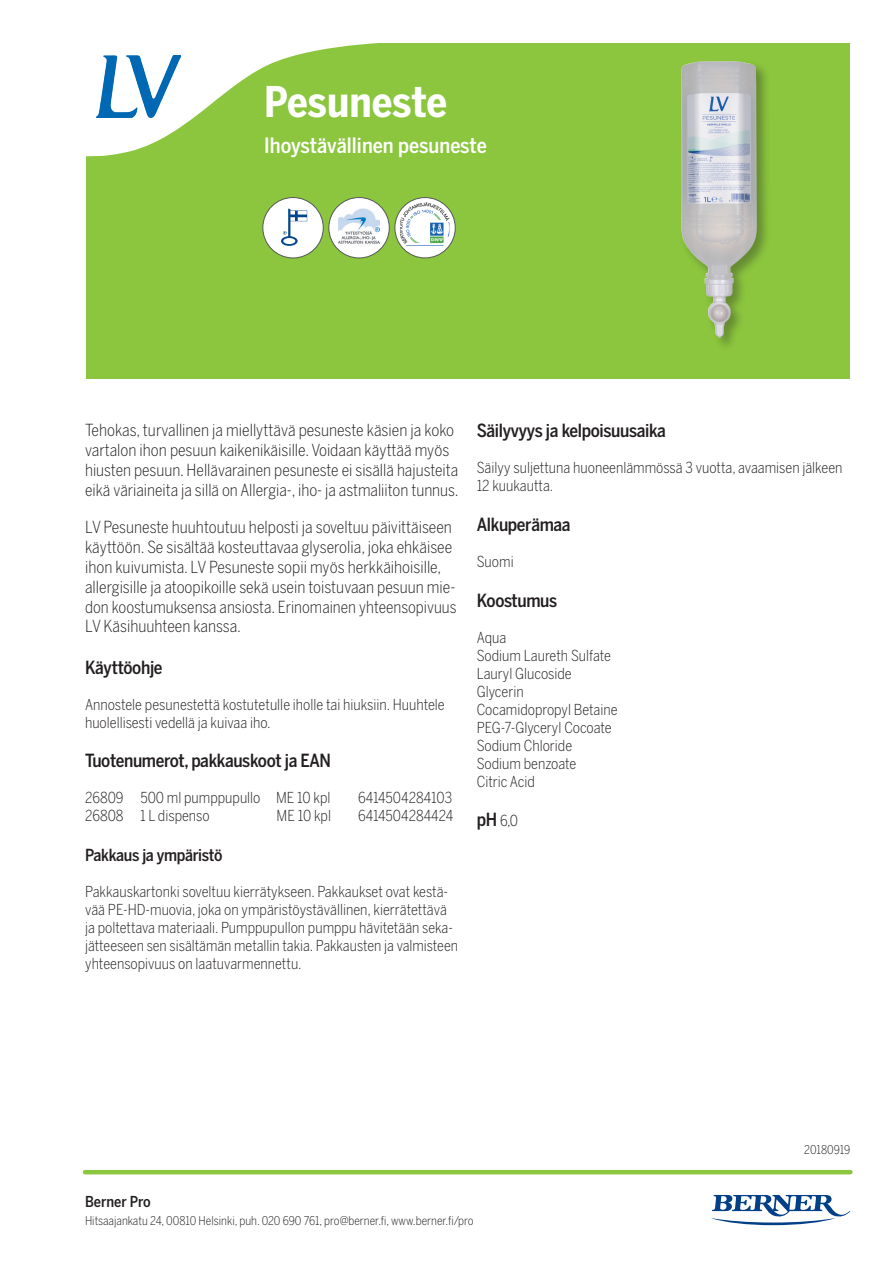
<style>
.page{position:relative;width:893px;height:1263px;background:#fff}
.page>*{position:absolute;margin:0;border:0;box-sizing:border-box;transform-origin:0 0}
.t1{font:700 42px "Benton Sans Cond";letter-spacing:-.005em;color:#fff}
.t2{font:500 21px "Benton Sans Cond";color:#fff}
.t3{font:500 18px "Benton Sans Cond";letter-spacing:-.02em;color:#231f20}
.t4{font:300 16.5px/19.8px "Benton Sans Cond";color:#231f20}
.t5{font:500 16.5px "Benton Sans Cond";letter-spacing:-.02em;color:#231f20}
.t6{font:300 15px/18px "Benton Sans Cond";color:#231f20}
.t7{font:500 15px "Benton Sans Cond";color:#231f20}
.t8{font:300 12px "Benton Sans Cond";color:#231f20}
.s1{font-weight:500;font-size:18px}
</style>
<div class="page">
<hr style="left:85px;top:1170px;width:765px;height:4px;background:#8bc63e">
<svg style="left:711px;top:1195px;width:139px;height:30px"></svg>
<div style="left:86px;top:43px;width:764px;height:335px;background:#8bc63e"></div>
<svg style="left:86px;top:43px;width:292px;height:114px"></svg>
<img style="left:97px;top:56px;width:83px;height:61px">
<div style="left:263px;top:198px;width:60px;height:60px;background:#fff;border-radius:50%"></div>
<div style="left:263px;top:197px;width:60px;height:61px;border:1px solid #57585a;border-radius:50%"></div>
<svg style="left:281px;top:208px;width:26px;height:38px"></svg>
<div style="left:329px;top:198px;width:60px;height:60px;background:#fff;border-radius:50%"></div>
<div style="left:329px;top:197px;width:60px;height:61px;border:1px solid #57585a;border-radius:50%"></div>
<img style="left:339px;top:209px;width:41px;height:35px">
<div style="left:679px;top:59px;width:92px;height:292px;background:#231f20;opacity:.35"></div>
<img style="left:681px;top:61px;width:76px;height:277px">
<div style="left:395px;top:198px;width:60px;height:60px;background:#fff;border-radius:50%"></div>
<img style="left:400px;top:202px;width:49px;height:44px">
<div style="left:395px;top:197px;width:60px;height:61px;border:1px solid #57585a;border-radius:50%"></div>
<h1 class="t1" style="left:264px;top:77px;width:185px">Pesuneste</h1>
<h2 class="t2" style="left:264px;top:133px;width:224px">Ihoystävällinen pesuneste</h2>
<p class="t4" style="left:85px;top:420px;width:375px">Tehokas, turvallinen ja miellyttävä pesuneste käsien ja koko vartalon ihon pesuun kaikenikäisille. Voidaan käyttää myös hiusten pesuun. Hellävarainen pesuneste ei sisällä hajusteita eikä väriaineita ja sillä on Allergia-, iho- ja astmaliiton tunnus.</p>
<p class="t4" style="left:85px;top:517px;width:373px">LV Pesuneste huuhtoutuu helposti ja soveltuu päivittäiseen käyttöön. Se sisältää kosteuttavaa glyserolia, joka ehkäisee ihon kuivumista. LV Pesuneste sopii myös herkkäihoisille, allergisille ja atoopikoille sekä usein toistuvaan pesuun mie&shy;don koostumuksensa ansiosta. Erinomainen yhteensopivuus LV Käsihuuhteen kanssa.</p>
<p class="t3" style="left:85px;top:657px;width:79px">Käyttöohje</p>
<p class="t6" style="left:85px;top:695px;width:361px">Annostele pesunestettä kostutetulle iholle tai hiuksiin. Huuhtele huolellisesti vedellä ja kuivaa iho.</p>
<p class="t3" style="left:85px;top:750px;width:248px">Tuotenumerot, pakkauskoot ja EAN</p>
<p class="t6" style="left:85px;top:789px;width:247px">26809 500 ml pumppupullo ME 10 kpl</p>
<p class="t6" style="left:358px;top:789px;width:96px">6414504284103</p>
<p class="t6" style="left:85px;top:807px;width:126px">26808 1 L dispenso</p>
<p class="t6" style="left:277px;top:807px;width:56px">ME 10 kpl</p>
<p class="t6" style="left:358px;top:807px;width:97px">6414504284424</p>
<p class="t5" style="left:85px;top:845px;width:139px">Pakkaus ja ympäristö</p>
<p class="t6" style="left:85px;top:882px;width:375px">Pakkauskartonki soveltuu kierrätykseen. Pakkaukset ovat kestä&shy;vää PE-HD-muovia, joka on ympäristöystävällinen, kierrätettävä ja poltettava materiaali. Pumppupullon pumppu hävitetään seka&shy;jätteeseen sen sisältämän metallin takia. Pakkausten ja valmisteen yhteensopivuus on laatuvarmennettu.</p>
<p class="t3" style="left:477px;top:420px;width:191px">Säilyvyys ja kelpoisuusaika</p>
<p class="t6" style="left:477px;top:459px;width:367px">Säilyy suljettuna huoneenlämmössä 3 vuotta, avaamisen jälkeen<br>12 kuukautta.</p>
<p class="t3" style="left:477px;top:514px;width:95px">Alkuperämaa</p>
<p class="t6" style="left:477px;top:552px;width:38px">Suomi</p>
<p class="t3" style="left:477px;top:589px;width:82px">Koostumus</p>
<p class="t6" style="left:477px;top:628px;width:142px">Aqua<br>Sodium Laureth Sulfate<br>Lauryl Glucoside<br>Glycerin<br>Cocamidopropyl Betaine<br>PEG-7-Glyceryl Cocoate<br>Sodium Chloride<br>Sodium benzoate<br>Citric Acid</p>
<p class="t6" style="left:477px;top:812px;width:43px"><span class="s1">pH</span> 6,0</p>
<p class="t8" style="left:804px;top:1143px;width:48px">20180919</p>
<p class="t7" style="left:85px;top:1192px;width:67px">Berner Pro</p>
<p class="t8" style="left:85px;top:1213px;width:390px">Hitsaajankatu 24, 00810 Helsinki, puh. 020 690 761, pro@berner.fi, www.berner.fi/pro</p>
</div>
